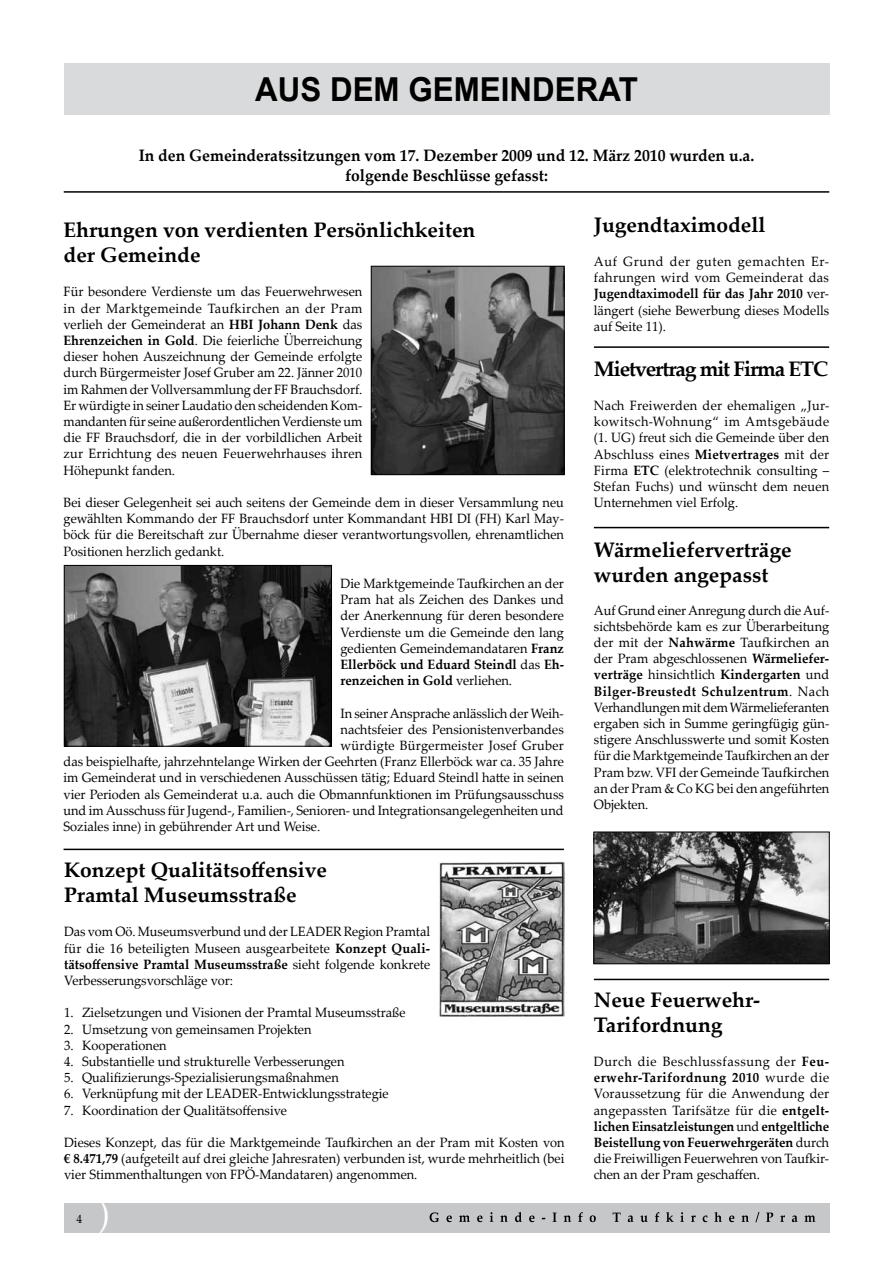
<style>
.page{position:relative;width:893px;height:1263px;background:#fff}
.page>*{position:absolute;margin:0;border:0;box-sizing:border-box;transform-origin:0 0}
.t1{font:36px "Palatino Linotype";color:#fff;scale:.95 1}
.t2{font:700 33px "Arial";color:#000;scale:.95 1}
.t3{font:700 21px/25.2px "Palatino Linotype";color:#000}
.t4{font:700 21px "Palatino Linotype";letter-spacing:-.05em;color:#000}
.t5{font:700 16.5px/19.8px "Palatino Linotype";color:#000;text-align:center;scale:.95 1}
.t6{font:13.5px/16.2px "Palatino Linotype";color:#000;text-align:justify;scale:.95 1}
.t7{font:12px "Palatino Linotype";color:#000;scale:.95 1}
.s1{font-weight:700}
</style>
<div class="page">
<div style="left:64px;top:1203px;width:765px;height:30px;background:#c6c7c8"></div>
<svg style="left:430px;top:1212px;width:385px;height:10px"></svg>
<div style="left:64px;top:64px;width:765px;height:51px;background:#d9dadb"></div>
<hr style="left:64px;top:191px;width:765px;height:2px;background:#000">
<hr style="left:64px;top:849px;width:500px;height:1px;background:#000">
<img style="left:373px;top:268px;width:189px;height:205px">
<div style="left:371px;top:266px;width:193px;height:209px;border:1px solid #000"></div>
<img style="left:66px;top:567px;width:264px;height:178px">
<div style="left:64px;top:565px;width:268px;height:182px;border:1px solid #000"></div>
<hr style="left:594px;top:346px;width:235px;height:2px;background:#000">
<hr style="left:594px;top:527px;width:235px;height:1px;background:#000">
<hr style="left:594px;top:979px;width:235px;height:1px;background:#000">
<img style="left:439px;top:861px;width:125px;height:155px">
<img style="left:595px;top:834px;width:233px;height:128px">
<div style="left:593px;top:832px;width:237px;height:132px;border:1px solid #000"></div>
<h2 class="t2" style="left:255px;top:67px;width:404px">AUS DEM GEMEINDERAT</h2>
<p class="t5" style="left:139px;top:145px;width:650px">In den Gemeinderatssitzungen vom 17. Dezember 2009 und 12. März 2010 wurden u.a. folgende Beschlüsse gefasst:</p>
<h3 class="t3" style="left:64px;top:216px;width:413px">Ehrungen von verdienten Persönlichkeiten der Gemeinde</h3>
<p class="t6" style="left:64px;top:283px;width:316px">Für besondere Verdienste um das Feuerwehrwesen in der Marktgemeinde Taufkirchen an der Pram verlieh der Gemeinderat an <span class="s1">HBI Johann Denk</span> das <span class="s1">Ehrenzeichen in Gold</span>. Die feierliche Überreichung dieser hohen Auszeichnung der Gemeinde erfolgte durch Bürgermeister Josef Gruber am 22. Jänner 2010 im Rahmen der Vollversammlung der FF Brauchsdorf.<br>Er würdigte in seiner Laudatio den scheidenden Kom&shy;mandanten für seine außerordentlichen Verdienste um die FF Brauchsdorf, die in der vorbildlichen Arbeit zur Errichtung des neuen Feuerwehrhauses ihren Höhepunkt fanden.</p>
<p class="t6" style="left:64px;top:494px;width:528px">Bei dieser Gelegenheit sei auch seitens der Gemeinde dem in dieser Versammlung neu gewählten Kommando der FF Brauchsdorf unter Kommandant HBI DI (FH) Karl May&shy;böck für die Bereitschaft zur Übernahme dieser verantwortungsvollen, ehrenamtlichen Positionen herzlich gedankt.</p>
<p class="t6" style="left:340px;top:575px;width:237px">Die Marktgemeinde Taufkirchen an der Pram hat als Zeichen des Dankes und der Anerkennung für deren besondere Verdienste um die Gemeinde den lang gedienten Gemeindemandataren <span class="s1">Franz Ellerböck und Eduard Steindl</span> das <span class="s1">Eh&shy;renzeichen in Gold</span> verliehen.</p>
<p class="t6" style="left:340px;top:704px;width:237px">In seiner Ansprache anlässlich der Weih-</p>
<p class="t6" style="left:340px;top:720px;width:237px">nachtsfeier des Pensionistenverbandes</p>
<p class="t6" style="left:340px;top:737px;width:237px">würdigte Bürgermeister Josef Gruber</p>
<p class="t6" style="left:64px;top:753px;width:528px">das beispielhafte, jahrzehntelange Wirken der Geehrten (Franz Ellerböck war ca. 35 Jahre</p>
<p class="t6" style="left:64px;top:769px;width:528px">im Gemeinderat und in verschiedenen Ausschüssen tätig; Eduard Steindl hatte in seinen</p>
<p class="t6" style="left:64px;top:785px;width:528px">vier Perioden als Gemeinderat u.a. auch die Obmannfunktionen im Prüfungsausschuss</p>
<p class="t6" style="left:64px;top:801px;width:528px">und im Ausschuss für Jugend-, Familien-, Senioren- und Integrationsangelegenheiten und</p>
<p class="t6" style="left:64px;top:818px;width:272px">Soziales inne) in gebührender Art und Weise.</p>
<h3 class="t3" style="left:64px;top:856px;width:265px">Konzept Qualitätsoffensive<br>Pramtal Museumsstraße</h3>
<p class="t6" style="left:64px;top:923px;width:387px">Das vom Oö. Museumsverbund und der LEADER Region Pramtal für die 16 beteiligten Museen ausgearbeitete <span class="s1">Konzept Quali&shy;tätsoffensive Pramtal Museumsstraße</span> sieht folgende konkrete Verbesserungsvorschläge vor:</p>
<p class="t6" style="left:64px;top:1004px;width:361px">1. Zielsetzungen und Visionen der Pramtal Museumsstraße</p>
<p class="t6" style="left:64px;top:1020px;width:262px">2. Umsetzung von gemeinsamen Projekten</p>
<p class="t6" style="left:64px;top:1036px;width:110px">3. Kooperationen</p>
<p class="t6" style="left:64px;top:1053px;width:297px">4. Substantielle und strukturelle Verbesserungen</p>
<p class="t6" style="left:64px;top:1069px;width:291px">5. Qualifizierungs-Spezialisierungsmaßnahmen</p>
<p class="t6" style="left:64px;top:1085px;width:343px">6. Verknüpfung mit der LEADER-Entwicklungsstrategie</p>
<p class="t6" style="left:64px;top:1101px;width:236px">7. Koordination der Qualitätsoffensive</p>
<p class="t6" style="left:64px;top:1134px;width:528px">Dieses Konzept, das für die Marktgemeinde Taufkirchen an der Pram mit Kosten von <span class="s1">€ 8.471,79</span> (aufgeteilt auf drei gleiche Jahresraten) verbunden ist, wurde mehrheitlich (bei vier Stimmenthaltungen von FPÖ-Mandataren) angenommen.</p>
<p class="t7" style="left:76px;top:1211px;width:7px">4</p>
<h1 class="t1" style="left:99px;top:1187px;width:13px">)</h1>
<h3 class="t3" style="left:594px;top:211px;width:173px">Jugendtaximodell</h3>
<p class="t6" style="left:594px;top:253px;width:249px">Auf Grund der guten gemachten Er&shy;fahrungen wird vom Gemeinderat das <span class="s1">Jugendtaximodell für das Jahr 2010</span> ver&shy;längert (siehe Bewerbung dieses Modells auf Seite 11).</p>
<h3 class="t4" style="left:594px;top:354px;width:236px">Mietvertrag mit Firma ETC</h3>
<p class="t6" style="left:594px;top:397px;width:249px">Nach Freiwerden der ehemaligen „Jur&shy;kowitsch-Wohnung“ im Amtsgebäude (1. UG) freut sich die Gemeinde über den Abschluss eines <span class="s1">Mietvertrages</span> mit der Firma <span class="s1">ETC</span> (elektrotechnik consulting – Stefan Fuchs) und wünscht dem neuen Unternehmen viel Erfolg.</p>
<h3 class="t3" style="left:594px;top:536px;width:199px">Wärmelieferverträge wurden angepasst</h3>
<p class="t6" style="left:594px;top:601px;width:249px">Auf Grund einer Anregung durch die Auf&shy;sichtsbehörde kam es zur Überarbeitung der mit der <span class="s1">Nahwärme</span> Taufkirchen an der Pram abgeschlossenen <span class="s1">Wärmeliefer&shy;verträge</span> hinsichtlich <span class="s1">Kindergarten</span> und <span class="s1">Bilger-Breustedt Schulzentrum</span>. Nach Verhandlungen mit dem Wärmelieferanten ergaben sich in Summe geringfügig gün&shy;stigere Anschlusswerte und somit Kosten für die Marktgemeinde Taufkirchen an der Pram bzw. VFI der Gemeinde Taufkirchen an der Pram &amp; Co KG bei den angeführten Objekten.</p>
<h3 class="t3" style="left:594px;top:986px;width:168px">Neue Feuerwehr-<br>Tarifordnung</h3>
<p class="t6" style="left:594px;top:1053px;width:249px">Durch die Beschlussfassung der <span class="s1">Feu&shy;erwehr-Tarifordnung 2010</span> wurde die Voraussetzung für die Anwendung der angepassten Tarifsätze für die <span class="s1">entgelt&shy;lichen Einsatzleistungen</span> und <span class="s1">entgeltliche Beistellung von Feuerwehrgeräten</span> durch die Freiwilligen Feuerwehren von Taufkir&shy;chen an der Pram geschaffen.</p>
</div>
